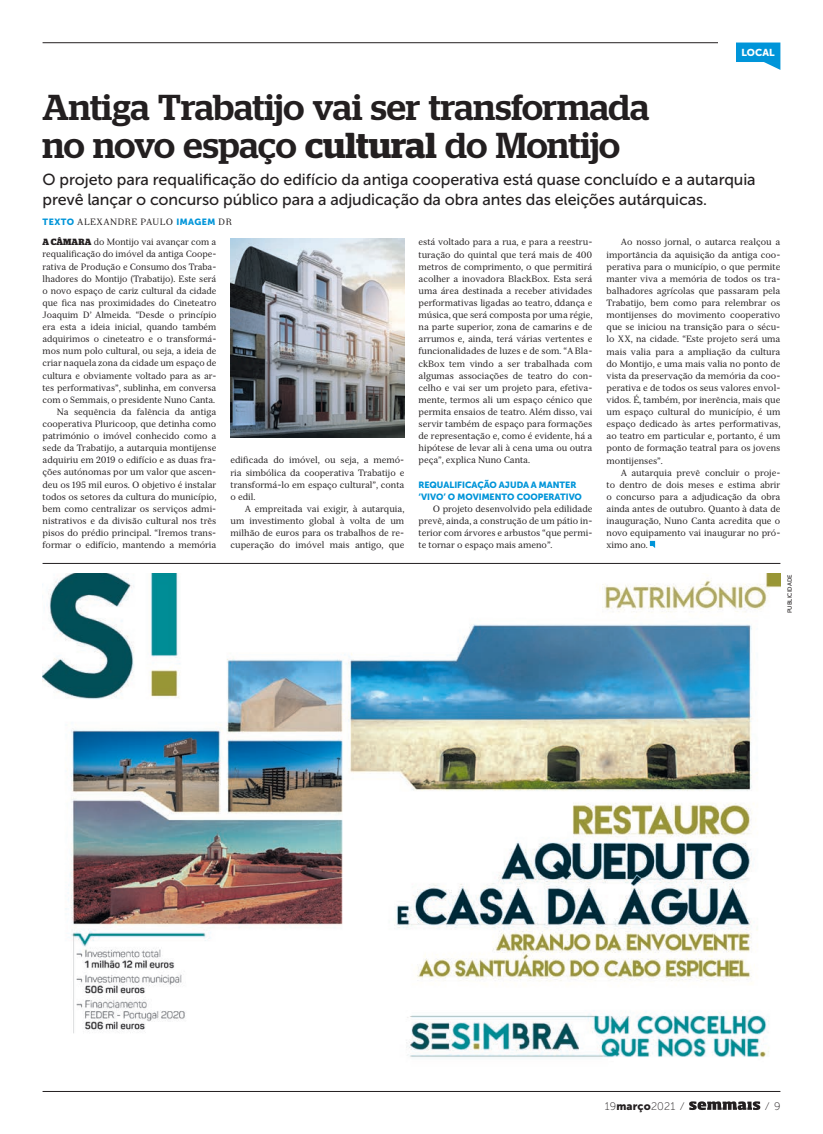
<style>
.page{position:relative;width:823px;height:1134px;background:#fff}
.page>*{position:absolute;margin:0;border:0;box-sizing:border-box;transform-origin:0 0}
.t1{font:500 36px/38px "Stag";letter-spacing:-.01em;color:#231f20}
.t2{font:16px/20px "Museo Sans Cyrl 500";letter-spacing:-.005em;color:#231f20}
.t3{font:11px "Museo Sans Cyrl 100";letter-spacing:.015em;color:#231f20}
.t4{font:10px "Museo Sans Cyrl 900";letter-spacing:.01em;color:#fff}
.t5{font:9px/12.1px "Serif 12 Beta";letter-spacing:-.005em;color:#231f20;text-align:justify}
.t6{font:9px/12.1px "Museo Sans Cyrl 900";color:#0095d9}
.t7{font:9px "Serif 12 Beta";letter-spacing:.05em;color:#231f20}
.t8{font:6px "Museo Sans Cyrl 500";color:#231f20}
.s1{font-weight:600}
.s2{font-family:"Museo Sans Cyrl 900";color:#0095d9}
.s3{font-family:"Stag";font-weight:700}
.s4{font-family:"Museo Sans Cyrl 900"}
</style>
<div class="page">
<svg style="left:689px;top:1101px;width:70px;height:9px"></svg>
<hr style="left:43px;top:1091px;width:737px;height:1px;background:#231f20">
<hr style="left:43px;top:43px;width:688px;height:1px;background:#231f20">
<div style="left:718px;top:42px;width:17px;height:28px;background:#fff"></div>
<svg style="left:736px;top:43px;width:44px;height:27px"></svg>
<svg style="left:649px;top:541px;width:5px;height:6px"></svg>
<img style="left:230px;top:239px;width:174px;height:198px">
<img style="left:43px;top:573px;width:737px;height:485px">
<hr style="left:43px;top:563px;width:737px;height:1px;background:#231f20">
<p class="t4" style="left:741px;top:47px;width:35px">LOCAL</p>
<h1 class="t1" style="left:43px;top:87px;width:608px">Antiga Trabatijo vai ser transformada no novo espaço <span class="s1">cultural</span> do Montijo</h1>
<h2 class="t2" style="left:43px;top:169px;width:714px">O projeto para requalificação do edifício da antiga cooperativa está quase concluído e a autarquia prevê lançar o concurso público para a adjudicação da obra antes das eleições autárquicas.</h2>
<p class="t7" style="left:43px;top:217px;width:191px"><span class="s2">TEXTO</span> ALEXANDRE PAULO <span class="s2">IMAGEM</span> DR</p>
<p class="t5" style="left:43px;top:236px;width:175px;text-align:right"><span class="s3">A CÂMARA</span> do Montijo vai avançar com a requalificação do imóvel da antiga Coope&shy;rativa de Produção e Consumo dos Traba&shy;lhadores do Montijo (Trabatijo). Este será o novo espaço de cariz cultural da cidade que fica nas proximidades do Cineteatro Joaquim D’ Almeida. “Desde o princípio era esta a ideia inicial, quando também adquirimos o cineteatro e o transformá&shy;mos num polo cultural, ou seja, a ideia de criar naquela zona da cidade um espaço de cultura e obviamente voltado para as ar&shy;tes performativas”, sublinha, em conversa com o Semmais, o presidente Nuno Canta.<br>Na sequência da falência da antiga cooperativa Pluricoop, que detinha como património o imóvel conhecido como a sede da Trabatijo, a autarquia montijense adquiriu em 2019 o edifício e as duas fra&shy;ções autónomas por um valor que ascen&shy;deu os 195 mil euros. O objetivo é instalar todos os setores da cultura do município, bem como centralizar os serviços admi&shy;nistrativos e da divisão cultural nos três pisos do prédio principal. “Iremos trans&shy;formar o edifício, mantendo a memória</p>
<p class="t5" style="left:418px;top:236px;width:175px">está voltado para a rua, e para a reestru&shy;turação do quintal que terá mais de 400 metros de comprimento, o que permitirá acolher a inovadora BlackBox. Esta será uma área destinada a receber atividades performativas ligadas ao teatro, ddança e música, que será composta por uma régie, na parte superior, zona de camarins e de arrumos e, ainda, terá várias vertentes e funcionalidades de luzes e de som. “A Bla&shy;ckBox tem vindo a ser trabalhada com algumas associações de teatro do con&shy;celho e vai ser um projeto para, efetiva&shy;mente, termos ali um espaço cénico que permita ensaios de teatro. Além disso, vai servir também de espaço para formações de representação e, como é evidente, há a hipótese de levar ali à cena uma ou outra peça”, explica Nuno Canta.</p>
<p class="t6" style="left:418px;top:478px;width:165px">REQUALIFICAÇÃO AJUDA A MANTER ‘VIVO’ O MOVIMENTO COOPERATIVO</p>
<p class="t5" style="left:418px;top:503px;width:175px;text-indent:14px">O projeto desenvolvido pela edilidade prevê, ainda, a construção de um pátio in&shy;terior com árvores e arbustos “que permi&shy;te tornar o espaço mais ameno”.</p>
<p class="t5" style="left:606px;top:236px;width:175px;text-indent:14px">Ao nosso jornal, o autarca realçou a importância da aquisição da antiga coo&shy;perativa para o município, o que permite manter viva a memória de todos os tra&shy;balhadores agrícolas que passaram pela Trabatijo, bem como para relembrar os montijenses do movimento cooperativo que se iniciou na transição para o sécu&shy;lo XX, na cidade. “Este projeto será uma mais valia para a ampliação da cultura do Montijo, e uma mais valia no ponto de vista da preservação da memória da coo&shy;perativa e de todos os seus valores envol&shy;vidos. É, também, por inerência, mais que um espaço cultural do município, é um espaço dedicado às artes performativas, ao teatro em particular e, portanto, é um ponto de formação teatral para os jovens montijenses”.</p>
<p class="t5" style="left:606px;top:466px;width:175px;text-indent:14px">A autarquia prevê concluir o proje&shy;to dentro de dois meses e estima abrir o concurso para a adjudicação da obra ainda antes de outubro. Quanto à data de inauguração, Nuno Canta acredita que o novo equipamento vai inaugurar no pró&shy;ximo ano.</p>
<p class="t5" style="left:230px;top:454px;width:175px">edificada do imóvel, ou seja, a memó&shy;ria simbólica da cooperativa Trabatijo e transformá-lo em espaço cultural”, conta o edil.</p>
<p class="t5" style="left:230px;top:503px;width:175px;text-indent:14px">A empreitada vai exigir, à autarquia, um investimento global à volta de um milhão de euros para os trabalhos de re&shy;cuperação do imóvel mais antigo, que</p>
<p class="t8" style="left:786px;top:613px;width:40px;rotate:-90deg">PUBLICIDADE</p>
<p class="t3" style="left:604px;top:1100px;width:80px">19<span class="s4">março</span>2021 ⁄</p>
<p class="t3" style="left:765px;top:1100px;width:16px">⁄ 9</p>
</div>
